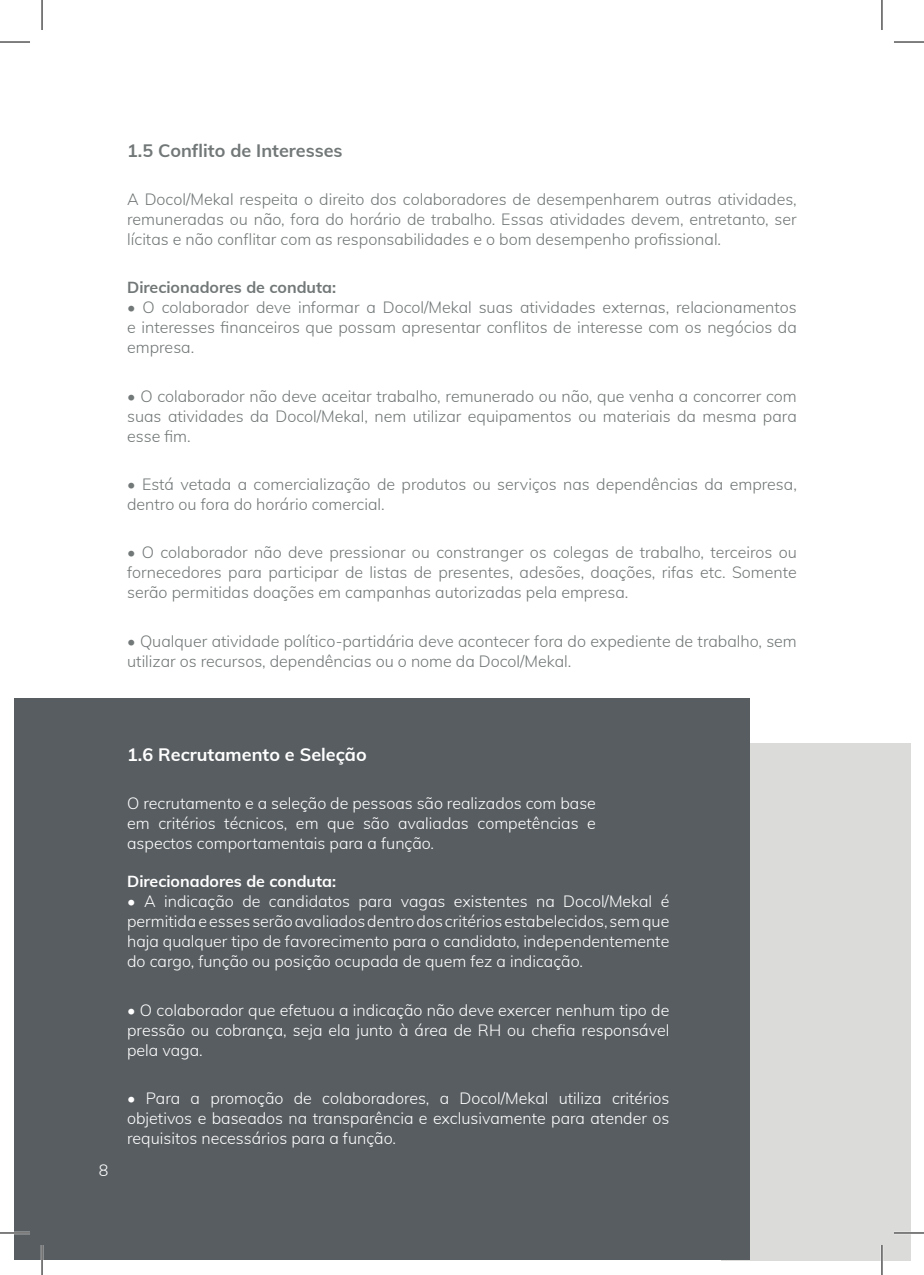
<style>
.page{position:relative;width:924px;height:1275px;background:#fff}
.page>*{position:absolute;margin:0;border:0;box-sizing:border-box;transform-origin:0 0}
.t1{font:700 18px "Muli";color:#727777}
.t2{font:700 18px "Muli";color:#fff}
.t3{font:300 16px/20px "Muli";color:#727777;text-align:justify}
.t4{font:300 16px/20px "Muli";color:#fff;text-align:justify}
.t5{font:700 16px "Muli";color:#727777}
.t6{font:700 16px "Muli";color:#fff}
</style>
<div class="page">
<div style="left:720px;top:743px;width:189px;height:517px;background:#dbdcda"></div>
<div style="left:15px;top:698px;width:735px;height:562px;background:#585d61"></div>
<hr style="left:0;top:1231px;width:30px;height:3px;background:#fff">
<hr style="left:893px;top:1231px;width:30px;height:3px;background:#fff">
<hr style="left:41px;top:1245px;width:2px;height:30px;background:#fff">
<hr style="left:880px;top:1245px;width:2px;height:30px;background:#fff">
<hr style="left:0;top:42px;width:30px;height:1px;background:#000">
<hr style="left:893px;top:42px;width:30px;height:1px;background:#000">
<hr style="left:0;top:1232px;width:30px;height:1px;background:#000">
<hr style="left:893px;top:1232px;width:30px;height:1px;background:#000">
<hr style="left:42px;top:0;width:1px;height:30px;background:#000">
<hr style="left:42px;top:1245px;width:1px;height:30px;background:#000">
<hr style="left:881px;top:0;width:1px;height:30px;background:#000">
<hr style="left:881px;top:1245px;width:1px;height:30px;background:#000">
<p class="t1" style="left:127px;top:137px;width:217px">1.5 Conflito de Interesses</p>
<p class="t3" style="left:127px;top:188px;width:670px">A Docol/Mekal respeita o direito dos colaboradores de desempenharem outras atividades, remuneradas ou não, fora do horário de trabalho. Essas atividades devem, entretanto, ser lícitas e não conflitar com as responsabilidades e o bom desempenho profissional.</p>
<p class="t5" style="left:127px;top:276px;width:210px">Direcionadores de conduta:</p>
<p class="t3" style="left:127px;top:297px;width:670px">• O colaborador deve informar a Docol/Mekal suas atividades externas, relacionamentos e interesses financeiros que possam apresentar conflitos de interesse com os negócios da empresa.</p>
<p class="t3" style="left:127px;top:385px;width:671px">• O colaborador não deve aceitar trabalho, remunerado ou não, que venha a concorrer com suas atividades da Docol/Mekal, nem utilizar equipamentos ou materiais da mesma para esse fim.</p>
<p class="t3" style="left:127px;top:473px;width:671px">• Está vetada a comercialização de produtos ou serviços nas dependências da empresa, dentro ou fora do horário comercial.</p>
<p class="t3" style="left:127px;top:542px;width:671px">• O colaborador não deve pressionar ou constranger os colegas de trabalho, terceiros ou fornecedores para participar de listas de presentes, adesões, doações, rifas etc. Somente serão permitidas doações em campanhas autorizadas pela empresa.</p>
<p class="t3" style="left:127px;top:630px;width:671px">• Qualquer atividade político-partidária deve acontecer fora do expediente de trabalho, sem utilizar os recursos, dependências ou o nome da Docol/Mekal.</p>
<p class="t4" style="left:99px;top:1159px;width:11px">8</p>
<p class="t2" style="left:127px;top:741px;width:241px">1.6 Recrutamento e Seleção</p>
<p class="t4" style="left:127px;top:793px;width:470px">O recrutamento e a seleção de pessoas são realizados com base em critérios técnicos, em que são avaliadas competências e aspectos comportamentais para a função.</p>
<p class="t6" style="left:127px;top:870px;width:210px">Direcionadores de conduta:</p>
<p class="t4" style="left:127px;top:890px;width:543px">• A indicação de candidatos para vagas existentes na Docol/Mekal é permitida e esses serão avaliados dentro dos critérios estabelecidos, sem que haja qualquer tipo de favorecimento para o candidato, independentemente do cargo, função ou posição ocupada de quem fez a indicação.</p>
<p class="t4" style="left:127px;top:999px;width:543px">• O colaborador que efetuou a indicação não deve exercer nenhum tipo de pressão ou cobrança, seja ela junto à área de RH ou chefia responsável pela vaga.</p>
<p class="t4" style="left:127px;top:1087px;width:543px">• Para a promoção de colaboradores, a Docol/Mekal utiliza critérios objetivos e baseados na transparência e exclusivamente para atender os requisitos necessários para a função.</p>
</div>
